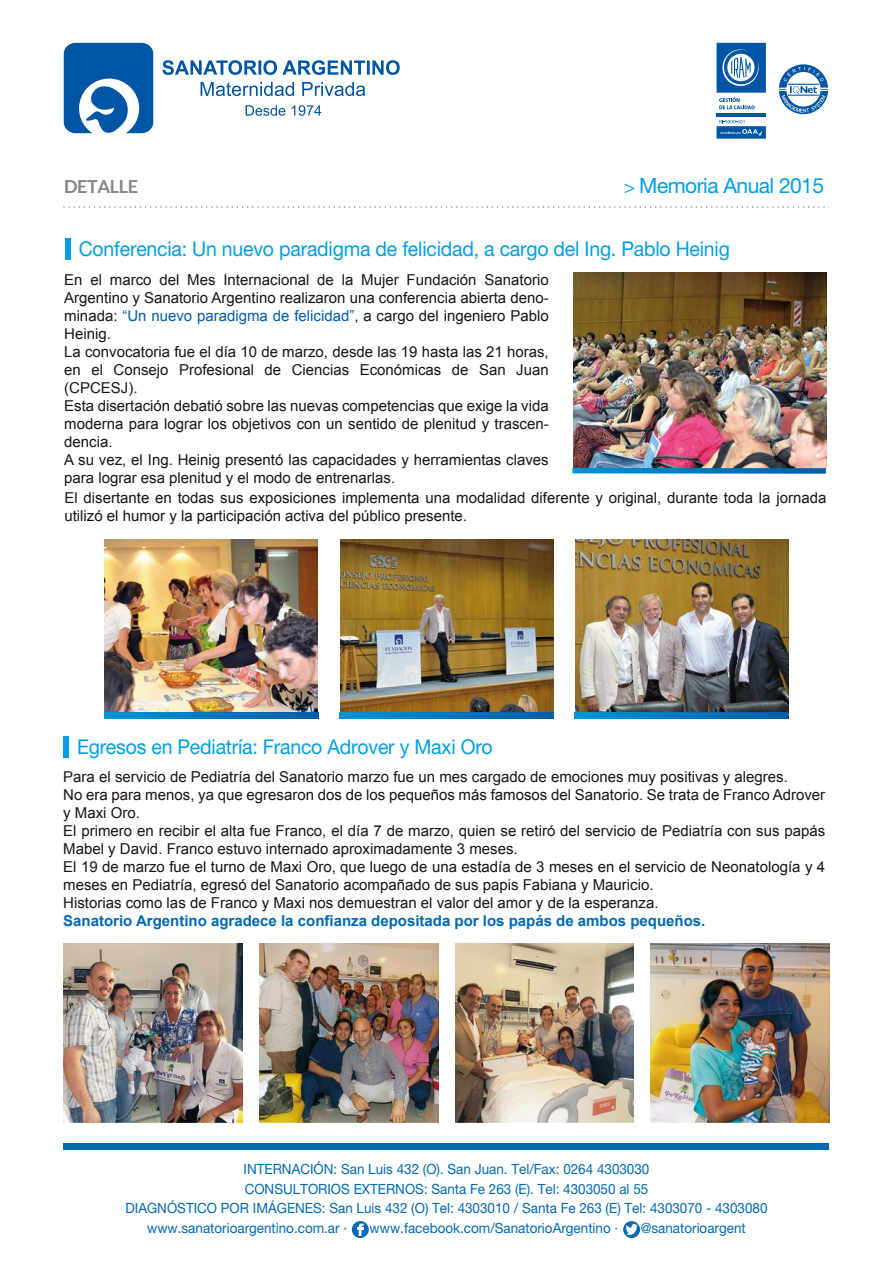
<style>
.page{position:relative;width:893px;height:1263px;background:#fff}
.page>*{position:absolute;margin:0;border:0;box-sizing:border-box;transform-origin:0 0}
.t1{font:21px "Helvetica Neue LT Std";letter-spacing:-.025em;color:#009fe3}
.t2{font:20.4px "Helvetica Neue LT Std";letter-spacing:-.01em;color:#009fe3;scale:.96 1}
.t3{font:700 18px "Lato";letter-spacing:-.02em;color:#878787}
.t4{font:15px/18px "Arial";color:#1a1414}
.t5{font:14.1px "Helvetica Neue LT Std";color:#0069b4;scale:.96 1}
.s1{font-size:18px}
.s2{color:#005da9}
.s3{font-weight:700;color:#0069b4}
</style>
<div class="page">
<div style="left:64px;top:1143px;width:765px;height:7px;background:#0069b4"></div>
<svg style="left:64px;top:43px;width:89px;height:91px"></svg>
<svg style="left:162px;top:60px;width:238px;height:15px"></svg>
<svg style="left:201px;top:82px;width:164px;height:14px"></svg>
<svg style="left:246px;top:105px;width:39px;height:11px"></svg>
<svg style="left:292px;top:105px;width:29px;height:11px"></svg>
<svg style="left:779px;top:64px;width:49px;height:50px"></svg>
<hr style="left:717px;top:113px;width:49px;height:4px;background:#0056a4">
<svg style="left:717px;top:43px;width:49px;height:66px"></svg>
<svg style="left:717px;top:120px;width:49px;height:19px"></svg>
<svg style="left:63px;top:206px;width:766px;height:2px"></svg>
<div style="left:352px;top:1221px;width:17px;height:17px;background:#0069b4;border-radius:50%"></div>
<svg style="left:357px;top:1223px;width:7px;height:13px"></svg>
<svg style="left:623px;top:1221px;width:17px;height:17px"></svg>
<svg style="left:626px;top:1224px;width:12px;height:10px"></svg>
<div style="left:65px;top:238px;width:5px;height:22px;background:#009fe3"></div>
<img style="left:574px;top:272px;width:253px;height:196px">
<svg style="left:572px;top:468px;width:254px;height:6px;background:#1682c4"></svg>
<img style="left:340px;top:540px;width:213px;height:172px">
<svg style="left:339px;top:712px;width:214px;height:6px"></svg>
<img style="left:105px;top:539px;width:213px;height:173px">
<svg style="left:105px;top:712px;width:214px;height:6px"></svg>
<img style="left:575px;top:540px;width:213px;height:172px">
<svg style="left:574px;top:712px;width:214px;height:6px"></svg>
<div style="left:63px;top:736px;width:6px;height:22px;background:#009fe3"></div>
<img style="left:651px;top:944px;width:179px;height:178px">
<img style="left:455px;top:944px;width:179px;height:178px">
<img style="left:259px;top:944px;width:179px;height:178px">
<img style="left:63px;top:944px;width:179px;height:178px">
<p class="t3" style="left:64px;top:176px;width:76px">DETALLE</p>
<p class="t1" style="left:624px;top:173px;width:201px"><span class="s1">&gt;</span> Memoria Anual 2015</p>
<p class="t2" style="left:79px;top:236px;width:680px">Conferencia: Un nuevo paradigma de felicidad, a cargo del Ing. Pablo Heinig</p>
<p class="t4" style="left:64px;top:270px;width:486px">En el marco del Mes Internacional de la Mujer Fundación Sanatorio Argentino y Sanatorio Argentino realizaron una conferencia abierta deno&shy;minada: <span class="s2">“Un nuevo paradigma de felicidad”</span>, a cargo del ingeniero Pablo Heinig.<br>La convocatoria fue el día 10 de marzo, desde las 19 hasta las 21 horas, en el Consejo Profesional de Ciencias Económicas de San Juan (CPCESJ).<br>Esta disertación debatió sobre las nuevas competencias que exige la vida moderna para lograr los objetivos con un sentido de plenitud y trascen&shy;dencia.<br>A su vez, el Ing. Heinig presentó las capacidades y herramientas claves para lograr esa plenitud y el modo de entrenarlas.</p>
<p class="t4" style="left:64px;top:489px;width:763px">El disertante en todas sus exposiciones implementa una modalidad diferente y original, durante toda la jornada utilizó el humor y la participación activa del público presente.</p>
<p class="t2" style="left:77px;top:734px;width:435px">Egresos en Pediatría: Franco Adrover y Maxi Oro</p>
<p class="t4" style="left:63px;top:767px;width:763px">Para el servicio de Pediatría del Sanatorio marzo fue un mes cargado de emociones muy positivas y alegres.<br>No era para menos, ya que egresaron dos de los pequeños más famosos del Sanatorio. Se trata de Franco Adrover y Maxi Oro.<br>El primero en recibir el alta fue Franco, el día 7 de marzo, quien se retiró del servicio de Pediatría con sus papás Mabel y David. Franco estuvo internado aproximadamente 3 meses.<br>El 19 de marzo fue el turno de Maxi Oro, que luego de una estadía de 3 meses en el servicio de Neonatología y 4 meses en Pediatría, egresó del Sanatorio acompañado de sus papis Fabiana y Mauricio.<br>Historias como las de Franco y Maxi nos demuestran el valor del amor y de la esperanza.<br><span class="s3">Sanatorio Argentino agradece la confianza depositada por los papás de ambos pequeños.</span></p>
<p class="t5" style="left:244px;top:1161px;width:424px">INTERNACIÓN: San Luis 432 (O). San Juan. Tel/Fax: 0264 4303030</p>
<p class="t5" style="left:245px;top:1180px;width:422px">CONSULTORIOS EXTERNOS: Santa Fe 263 (E). Tel: 4303050 al 55</p>
<p class="t5" style="left:125px;top:1200px;width:670px">DIAGNÓSTICO POR IMÁGENES: San Luis 432 (O) Tel: 4303010 / Santa Fe 263 (E) Tel: 4303070 - 4303080</p>
<p class="t5" style="left:147px;top:1219px;width:210px">www.sanatorioargentino.com.ar ·</p>
<p class="t5" style="left:370px;top:1219px;width:260px">www.facebook.com/SanatorioArgentino ·</p>
<p class="t5" style="left:641px;top:1219px;width:111px">@sanatorioargent</p>
</div>
